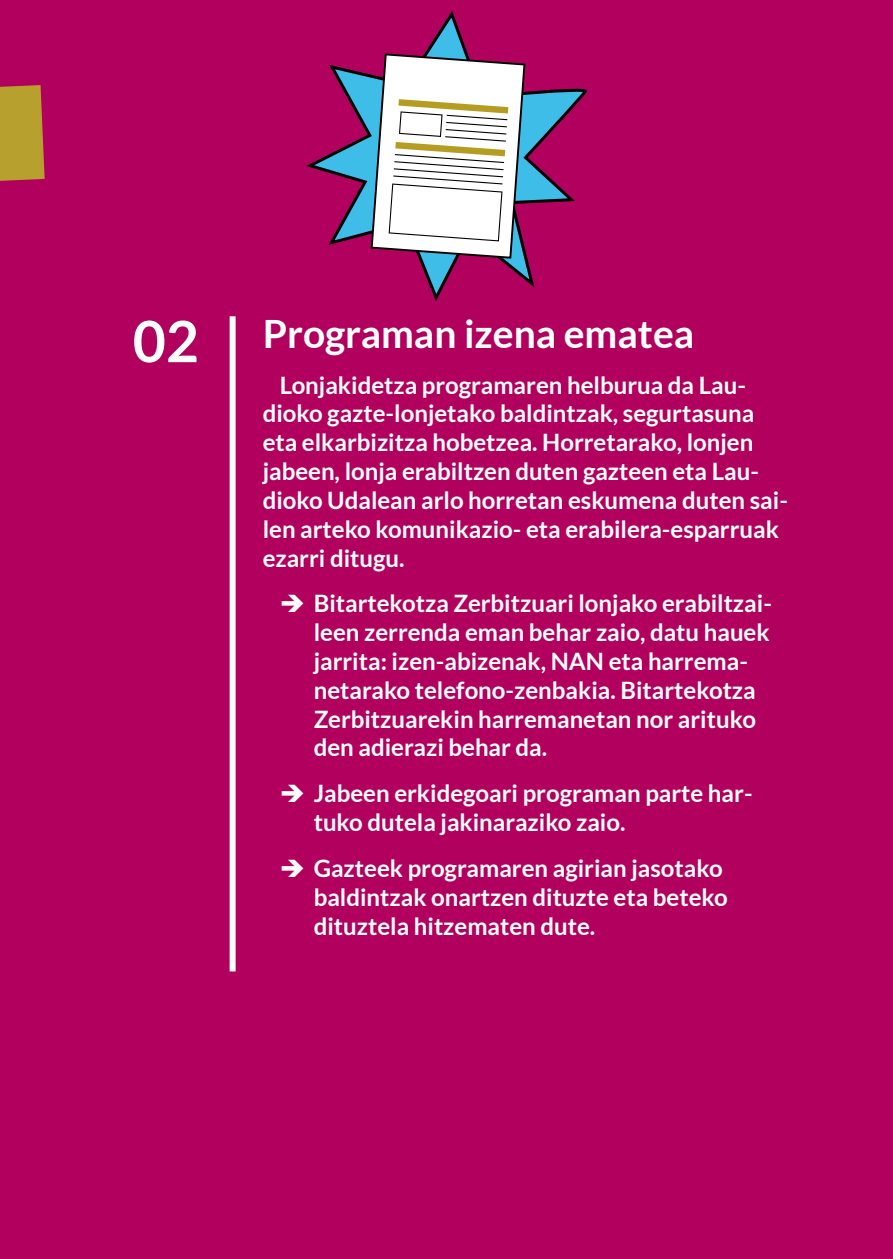
<style>
.page{position:relative;width:893px;height:1259px;background:#b1005d}
.page>*{position:absolute;margin:0;border:0;box-sizing:border-box;transform-origin:0 0}
.t1{font:700 57px "Lato";color:#fff}
.t2{font:700 39px "Lato";color:#fff}
.t3{font:700 24px/28.8px "Lato";color:#fff}
</style>
<div class="page">
<svg style="left:306px;top:11px;width:281px;height:290px"></svg>
<svg style="left:0;top:85px;width:45px;height:96px;background:#b79431"></svg>
<div style="left:230px;top:316px;width:6px;height:655px;background:#fff"></div>
<svg style="left:371px;top:53px;width:154px;height:206px;background:#d3d2d5"></svg>
<h1 class="t1" style="left:133px;top:309px;width:68px">02</h1>
<h2 class="t2" style="left:263px;top:311px;width:433px">Programan izena ematea</h2>
<p class="t3" style="left:263px;top:370px;width:527px;text-indent:17px">Lonjakidetza programaren helburua da Lau&shy;dioko gazte-lonjetako baldintzak, segurtasuna eta elkarbizitza hobetzea. Horretarako, lonjen jabeen, lonja erabiltzen duten gazteen eta Lau&shy;dioko Udalean arlo horretan eskumena duten sai&shy;len arteko komunikazio- eta erabilera-esparruak ezarri ditugu.</p>
<p class="t3" style="left:314px;top:589px;width:460px;text-indent:-34px">➔ Bitartekotza Zerbitzuari lonjako erabiltzai&shy;leen zerrenda eman behar zaio, datu hauek jarrita: izen-abizenak, NAN eta harrema&shy;netarako telefono-zenbakia. Bitartekotza Zerbitzuarekin harremanetan nor arituko den adierazi behar da.</p>
<p class="t3" style="left:314px;top:778px;width:440px;text-indent:-34px">➔ Jabeen erkidegoari programan parte har&shy;tuko dutela jakinaraziko zaio.</p>
<p class="t3" style="left:314px;top:853px;width:416px;text-indent:-34px">➔ Gazteek programaren agirian jasotako baldintzak onartzen dituzte eta beteko dituztela hitzematen dute.</p>
</div>
